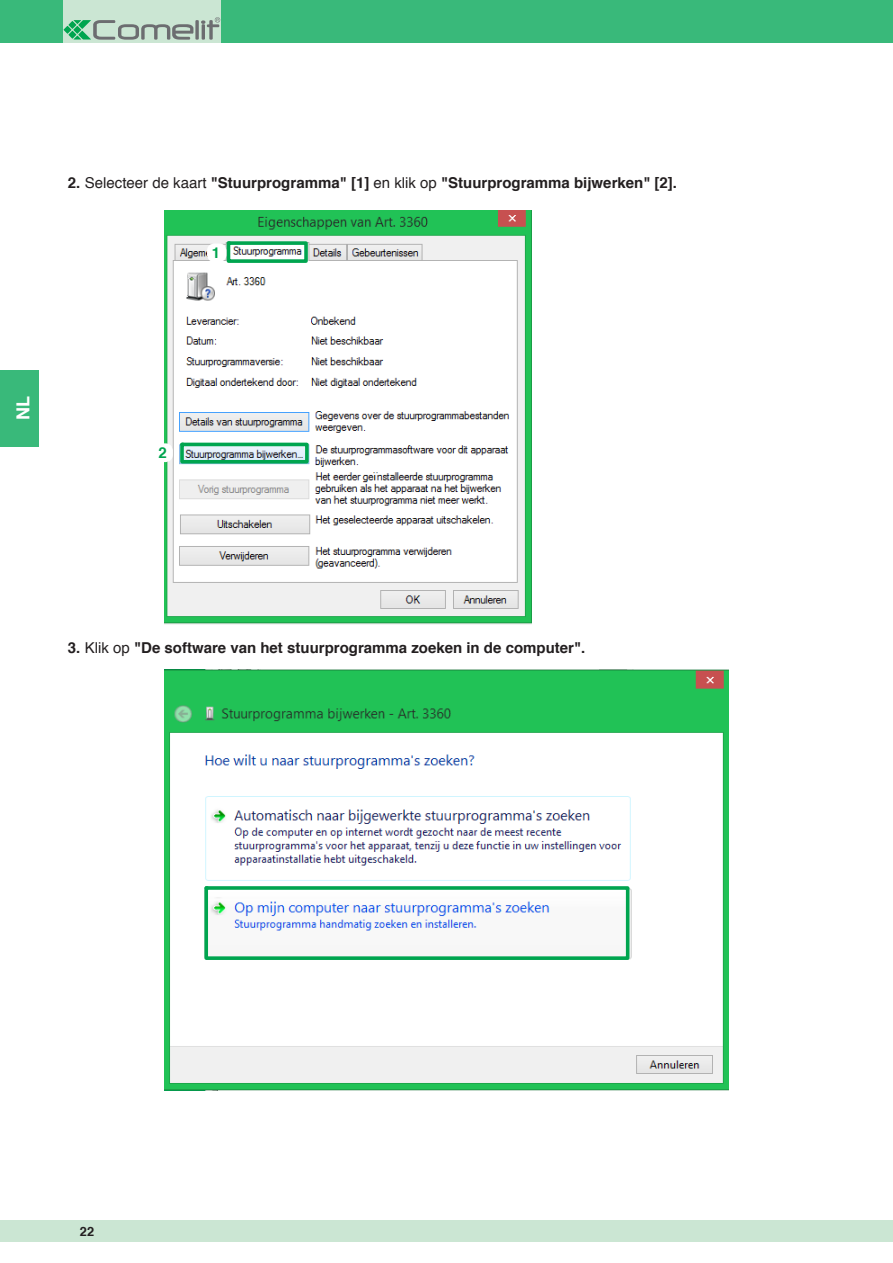
<style>
.page{position:relative;width:893px;height:1263px;background:#fff}
.page>*{position:absolute;margin:0;border:0;box-sizing:border-box;transform-origin:0 0}
.t1{font:700 18px "Helvetica";color:#fff}
.t2{font:700 15px "Helvetica";color:#231f20}
.t3{font:700 15px "Helvetica";color:#00a54f}
.t4{font:700 12.75px "Helvetica";color:#231f20}
.s1{font-weight:400}
</style>
<div class="page">
<div style="left:0;top:0;width:892px;height:43px;background:#39b97a"></div>
<div style="left:64px;top:0;width:157px;height:43px;background:#cbe6d3"></div>
<svg style="left:64px;top:26px;width:8px;height:8px"></svg>
<svg style="left:68px;top:31px;width:9px;height:8px"></svg>
<svg style="left:68px;top:21px;width:9px;height:8px"></svg>
<svg style="left:73px;top:17px;width:147px;height:23px"></svg>
<div style="left:0;top:1220px;width:892px;height:22px;background:#cbe6d3"></div>
<img style="left:164px;top:670px;width:565px;height:421px">
<div style="left:204px;top:886px;width:425px;height:74px;border:4px solid #00a54f"></div>
<img style="left:164px;top:210px;width:367px;height:415px">
<div style="left:227px;top:241px;width:81px;height:22px;border:4px solid #00a54f"></div>
<div style="left:180px;top:443px;width:129px;height:21px;border:4px solid #00a54f"></div>
<div style="left:207px;top:243px;width:19px;height:19px;background:#fff;border-radius:7px"></div>
<div style="left:153px;top:443px;width:20px;height:19px;background:#fff;border-radius:7px"></div>
<div style="left:0;top:370px;width:38px;height:77px;background:#39b97a"></div>
<p class="t2" style="left:68px;top:176px;width:610px">2. <span class="s1">Selecteer de kaart</span> "Stuurprogramma" [1] <span class="s1">en klik op</span> "Stuurprogramma bijwerken" [2].</p>
<p class="t3" style="left:212px;top:247px;width:10px">1</p>
<p class="t1" style="left:16px;top:420px;width:25px;rotate:-90deg">NL</p>
<p class="t3" style="left:158px;top:447px;width:10px">2</p>
<p class="t2" style="left:68px;top:642px;width:519px">3. <span class="s1">Klik op</span> "De software van het stuurprogramma zoeken in de computer".</p>
<p class="t4" style="left:80px;top:1226px;width:16px">22</p>
</div>
